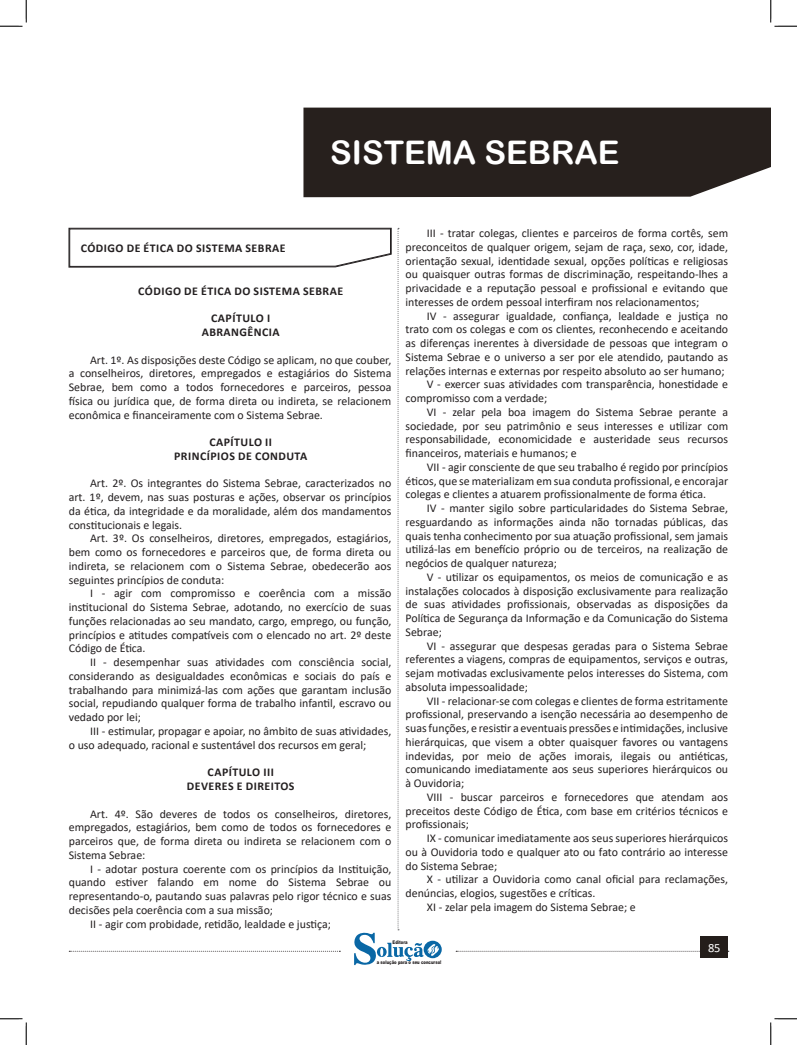
<style>
.page{position:relative;width:797px;height:1045px;background:#fff}
.page>*{position:absolute;margin:0;border:0;box-sizing:border-box;transform-origin:0 0}
.t1{font:32.5px "Arial Rounded MT Bold";color:#fff}
.t2{font:12.5px "Calibri";color:#fff}
.t3{font:11.88px/13.8px "Calibri";color:#231f20;text-align:justify}
.CAIXINHAS{font:700 11.88px "Calibri";letter-spacing:.04em;color:#231f20}
.t4{font:900 5px "Arial";color:#231f20;scale:.76 1}
</style>
<div class="page">
<svg style="left:456px;top:951px;width:273px;height:1px"></svg>
<div style="left:700px;top:936px;width:28px;height:22px;background:#241e1b"></div>
<div style="left:303px;top:108px;width:467px;height:89px;background:#27201d"></div>
<svg style="left:69px;top:228px;width:373px;height:737px"></svg>
<svg style="left:0;top:0;width:27px;height:27px"></svg>
<svg style="left:0;top:1018px;width:27px;height:27px"></svg>
<svg style="left:770px;top:0;width:27px;height:27px"></svg>
<svg style="left:770px;top:1018px;width:27px;height:27px"></svg>
<h1 class="t1" style="left:330px;top:133px;width:291px">SISTEMA SEBRAE</h1>
<p class="CAIXINHAS" style="left:81px;top:239px;width:206px">CÓDIGO DE ÉTICA DO SISTEMA SEBRAE</p>
<p class="CAIXINHAS" style="left:138px;top:282px;width:206px">CÓDIGO DE ÉTICA DO SISTEMA SEBRAE</p>
<p class="CAIXINHAS" style="left:211px;top:310px;width:61px">CAPÍTULO I</p>
<p class="CAIXINHAS" style="left:202px;top:324px;width:80px">ABRANGÊNCIA</p>
<p class="t3" style="left:69px;top:352px;width:324px;text-indent:21px">Art. 1º. As disposições deste Código se aplicam, no que couber, a conselheiros, diretores, empregados e estagiários do Sistema Sebrae, bem como a todos fornecedores e parceiros, pessoa física ou jurídica que, de forma direta ou indireta, se relacionem econômica e financeiramente com o Sistema Sebrae.</p>
<p class="CAIXINHAS" style="left:209px;top:434px;width:64px">CAPÍTULO II</p>
<p class="CAIXINHAS" style="left:174px;top:447px;width:134px">PRINCÍPIOS DE CONDUTA</p>
<p class="t3" style="left:69px;top:476px;width:324px;text-indent:21px">Art. 2º. Os integrantes do Sistema Sebrae, caracterizados no art. 1º, devem, nas suas posturas e ações, observar os princípios da ética, da integridade e da moralidade, além dos mandamentos constitucionais e legais.</p>
<p class="t3" style="left:69px;top:531px;width:324px;text-indent:21px">Art. 3º. Os conselheiros, diretores, empregados, estagiários, bem como os fornecedores e parceiros que, de forma direta ou indireta, se relacionem com o Sistema Sebrae, obedecerão aos seguintes princípios de conduta:</p>
<p class="t3" style="left:69px;top:586px;width:324px;text-indent:21px">I - agir com compromisso e coerência com a missão institucional do Sistema Sebrae, adotando, no exercício de suas funções relacionadas ao seu mandato, cargo, emprego, ou função, princípios e atitudes compatíveis com o elencado no art. 2º deste Código de Ética.</p>
<p class="t3" style="left:69px;top:655px;width:324px;text-indent:21px">II - desempenhar suas atividades com consciência social, considerando as desigualdades econômicas e sociais do país e trabalhando para minimizá-las com ações que garantam inclusão social, repudiando qualquer forma de trabalho infantil, escravo ou vedado por lei;</p>
<p class="t3" style="left:69px;top:724px;width:324px;text-indent:21px">III - estimular, propagar e apoiar, no âmbito de suas atividades, o uso adequado, racional e sustentável dos recursos em geral;</p>
<p class="CAIXINHAS" style="left:207px;top:764px;width:68px">CAPÍTULO III</p>
<p class="CAIXINHAS" style="left:187px;top:777px;width:109px">DEVERES E DIREITOS</p>
<p class="t3" style="left:69px;top:806px;width:324px;text-indent:21px">Art. 4º. São deveres de todos os conselheiros, diretores, empregados, estagiários, bem como de todos os fornecedores e parceiros que, de forma direta ou indireta se relacionem com o Sistema Sebrae:</p>
<p class="t3" style="left:69px;top:861px;width:324px;text-indent:21px">I - adotar postura coerente com os princípios da Instituição, quando estiver falando em nome do Sistema Sebrae ou representando-o, pautando suas palavras pelo rigor técnico e suas decisões pela coerência com a sua missão;</p>
<p class="t3" style="left:90px;top:916px;width:242px">II - agir com probidade, retidão, lealdade e justiça;</p>
<p class="t3" style="left:405px;top:226px;width:324px;text-indent:21px">III - tratar colegas, clientes e parceiros de forma cortês, sem preconceitos de qualquer origem, sejam de raça, sexo, cor, idade, orientação sexual, identidade sexual, opções políticas e religiosas ou quaisquer outras formas de discriminação, respeitando-lhes a privacidade e a reputação pessoal e profissional e evitando que interesses de ordem pessoal interfiram nos relacionamentos;</p>
<p class="t3" style="left:405px;top:308px;width:324px;text-indent:21px">IV - assegurar igualdade, confiança, lealdade e justiça no trato com os colegas e com os clientes, reconhecendo e aceitando as diferenças inerentes à diversidade de pessoas que integram o Sistema Sebrae e o universo a ser por ele atendido, pautando as relações internas e externas por respeito absoluto ao ser humano;</p>
<p class="t3" style="left:405px;top:377px;width:324px;text-indent:21px">V - exercer suas atividades com transparência, honestidade e compromisso com a verdade;</p>
<p class="t3" style="left:405px;top:405px;width:324px;text-indent:21px">VI - zelar pela boa imagem do Sistema Sebrae perante a sociedade, por seu patrimônio e seus interesses e utilizar com responsabilidade, economicidade e austeridade seus recursos financeiros, materiais e humanos; e</p>
<p class="t3" style="left:405px;top:460px;width:324px;text-indent:21px">VII - agir consciente de que seu trabalho é regido por princípios éticos, que se materializam em sua conduta profissional, e encorajar colegas e clientes a atuarem profissionalmente de forma ética.</p>
<p class="t3" style="left:405px;top:501px;width:324px;text-indent:21px">IV - manter sigilo sobre particularidades do Sistema Sebrae, resguardando as informações ainda não tornadas públicas, das quais tenha conhecimento por sua atuação profissional, sem jamais utilizá-las em benefício próprio ou de terceiros, na realização de negócios de qualquer natureza;</p>
<p class="t3" style="left:405px;top:570px;width:324px;text-indent:21px">V - utilizar os equipamentos, os meios de comunicação e as instalações colocados à disposição exclusivamente para realização de suas atividades profissionais, observadas as disposições da Política de Segurança da Informação e da Comunicação do Sistema Sebrae;</p>
<p class="t3" style="left:405px;top:638px;width:324px;text-indent:21px">VI - assegurar que despesas geradas para o Sistema Sebrae referentes a viagens, compras de equipamentos, serviços e outras, sejam motivadas exclusivamente pelos interesses do Sistema, com absoluta impessoalidade;</p>
<p class="t3" style="left:405px;top:693px;width:324px;text-indent:21px">VII - relacionar-se com colegas e clientes de forma estritamente profissional, preservando a isenção necessária ao desempenho de suas funções, e resistir a eventuais pressões e intimidações, inclusive hierárquicas, que visem a obter quaisquer favores ou vantagens indevidas, por meio de ações imorais, ilegais ou antiéticas, comunicando imediatamente aos seus superiores hierárquicos ou à Ouvidoria;</p>
<p class="t3" style="left:405px;top:790px;width:324px;text-indent:21px">VIII - buscar parceiros e fornecedores que atendam aos preceitos deste Código de Ética, com base em critérios técnicos e profissionais;</p>
<p class="t3" style="left:405px;top:831px;width:324px;text-indent:21px">IX - comunicar imediatamente aos seus superiores hierárquicos ou à Ouvidoria todo e qualquer ato ou fato contrário ao interesse do Sistema Sebrae;</p>
<p class="t3" style="left:405px;top:872px;width:324px;text-indent:21px">X - utilizar a Ouvidoria como canal oficial para reclamações, denúncias, elogios, sugestões e críticas.</p>
<p class="t3" style="left:427px;top:900px;width:210px">XI - zelar pela imagem do Sistema Sebrae; e</p>
<p class="t4" style="left:392px;top:939px;width:21px">Editora</p>
<p class="t4" style="left:377px;top:959px;width:86px">a solução para o seu concurso!</p>
<p class="t2" style="left:708px;top:939px;width:14px">85</p>
</div>
